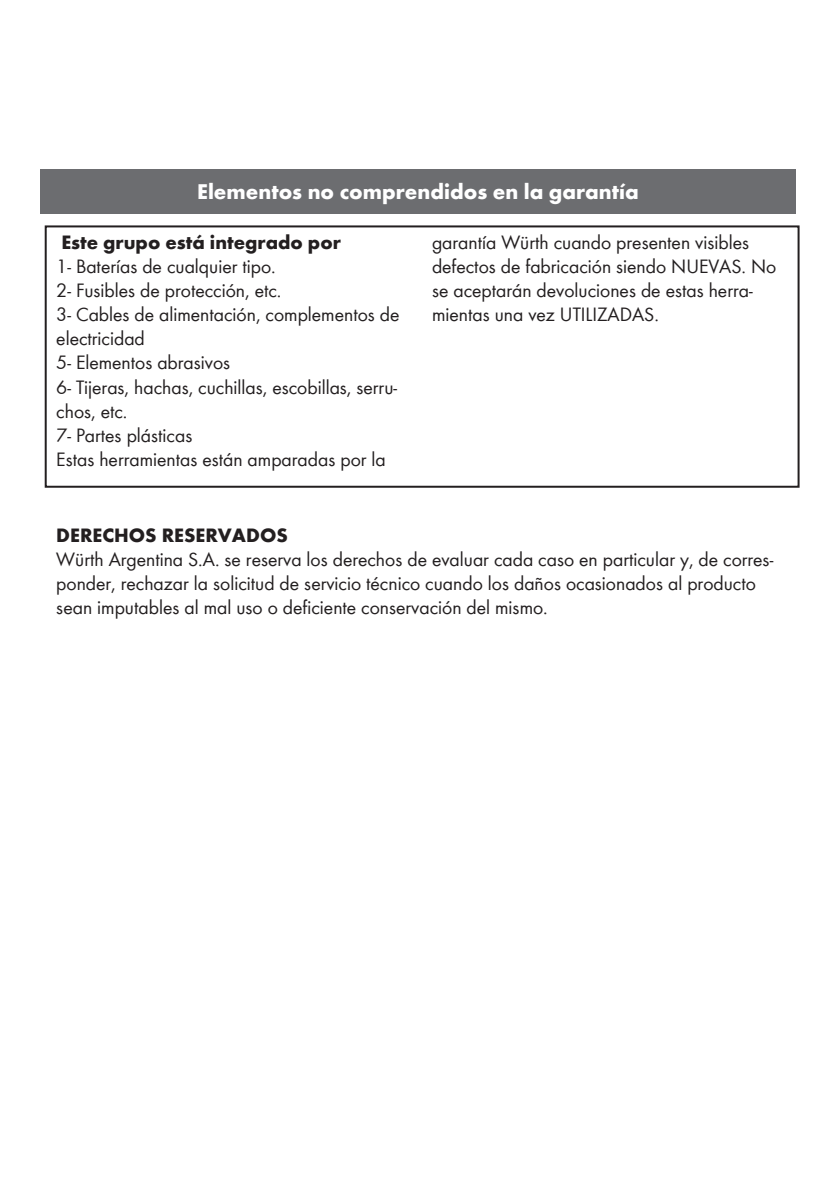
<style>
.page{position:relative;width:840px;height:1191px;background:#fff}
.page>*{position:absolute;margin:0;border:0;box-sizing:border-box;transform-origin:0 0}
.t1{font:700 22px "Wuerth Global";color:#fff}
.t2{font:20px/24px "Wuerth Global";color:#231f20}
.t3{font:700 20px "Wuerth Global";color:#231f20}
</style>
<div class="page">
<div style="left:45px;top:225px;width:754px;height:263px;border:2px solid #231f20"></div>
<div style="left:40px;top:169px;width:755px;height:44px;background:#6c6d70"></div>
<p class="t1" style="left:197px;top:178px;width:442px">Elementos no comprendidos en la garantía</p>
<p class="t3" style="left:61px;top:231px;width:281px">Este grupo está integrado por</p>
<p class="t2" style="left:56px;top:254px;width:221px">1- Baterías de cualquier tipo.</p>
<p class="t2" style="left:56px;top:278px;width:226px">2- Fusibles de protección, etc.</p>
<p class="t2" style="left:56px;top:302px;width:344px">3- Cables de alimentación, complementos de electricidad</p>
<p class="t2" style="left:56px;top:350px;width:175px">5- Elementos abrasivos</p>
<p class="t2" style="left:56px;top:374px;width:342px">6- Tijeras, hachas, cuchillas, escobillas, serru&shy;chos, etc.</p>
<p class="t2" style="left:56px;top:422px;width:137px">7- Partes plásticas</p>
<p class="t2" style="left:56px;top:446px;width:331px">Estas herramientas están amparadas por la</p>
<p class="t2" style="left:432px;top:230px;width:345px">garantía Würth cuando presenten visibles defectos de fabricación siendo NUEVAS. No se aceptarán devoluciones de estas herra&shy;mientas una vez UTILIZADAS.</p>
<p class="t3" style="left:56px;top:523px;width:233px">DERECHOS RESERVADOS</p>
<p class="t2" style="left:56px;top:547px;width:718px">Würth Argentina S.A. se reserva los derechos de evaluar cada caso en particular y, de corres&shy;ponder, rechazar la solicitud de servicio técnico cuando los daños ocasionados al producto sean imputables al mal uso o deficiente conservación del mismo.</p>
</div>
